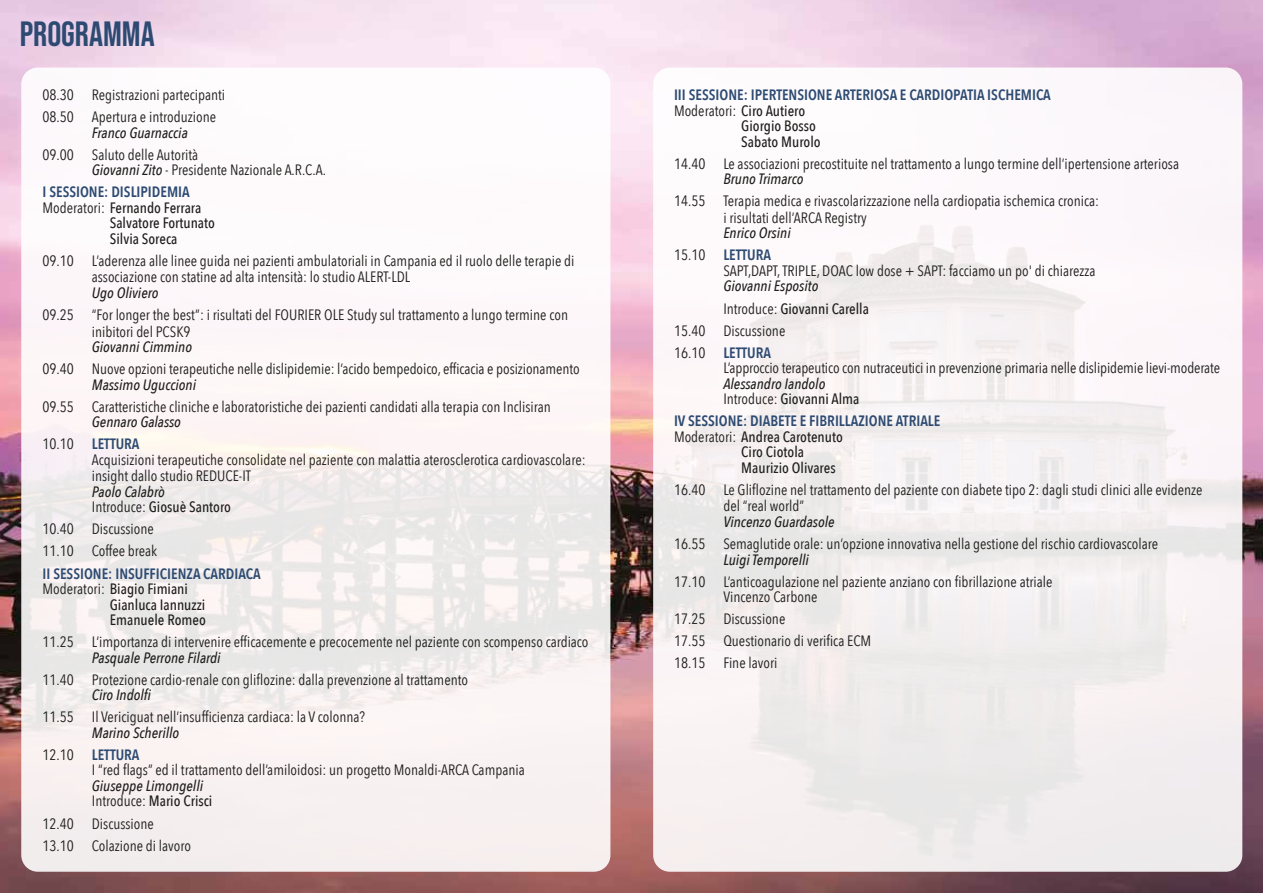
<style>
.page{position:relative;width:1263px;height:893px;background:#fff}
.page>*{position:absolute;margin:0;border:0;box-sizing:border-box;transform-origin:0 0}
.t1{font:34.95px "Bebas Neue";color:#2d4b72}
.t2{font:15px/22px "Avenir Next Condensed";color:#1e1e1c}
.t3{font:italic 500 15px/22px "Avenir Next Condensed";color:#1e1e1c}
.t4{font:500 15px/15.5px "Avenir Next Condensed";color:#1e1e1c}
.t5{font:600 15px "Avenir Next Condensed";color:#2d4b72}
.s1{font-weight:500;font-style:italic}
.s2{font-weight:400}
.s3{font-weight:400;font-style:normal}
.s4{font-weight:600;font-style:normal;color:#2d4b72}
.s5{font-style:italic}
.s6{font-style:normal}
.s7{font-weight:500}
.s8{font-weight:400;color:#1e1e1c}
</style>
<div class="page">
<img style="left:0;top:0;width:1263px;height:893px">
<svg style="left:21px;top:68px;width:589px;height:804px;fill:#fcf5f5"></svg>
<div style="left:653px;top:68px;width:589px;height:804px;background:linear-gradient(to right,#f6f2f2,#f5f0f3);border-radius:17px"></div>
<h1 class="t1" style="left:20px;top:14px;width:136px">PROGRAMMA</h1>
<p class="t2" style="left:43px;top:83px;width:184px">08.30 Registrazioni partecipanti<br>08.50 Apertura e introduzione</p>
<p class="t3" style="left:92px;top:121px;width:97px">Franco Guarnaccia</p>
<p class="t2" style="left:92px;top:146px;width:236px;line-height:15.6px;text-indent:-49px">09.00 Saluto delle Autorità<br><span class="s1">Giovanni Zito</span> - Presidente Nazionale A.R.C.A.</p>
<p class="t5" style="left:43px;top:179px;width:149px">I SESSIONE: DISLIPIDEMIA</p>
<p class="t4" style="left:43px;top:200px;width:160px"><span class="s2">Moderatori:</span> Fernando Ferrara</p>
<p class="t4" style="left:110px;top:215px;width:107px">Salvatore Fortunato</p>
<p class="t4" style="left:110px;top:231px;width:69px">Silvia Soreca</p>
<p class="t2" style="left:92px;top:252px;width:484px;line-height:16.5px;text-indent:-49px">09.10 L’aderenza alle linee guida nei pazienti ambulatoriali in Campania ed il ruolo delle terapie di associazione con statine ad alta intensità: lo studio ALERT-LDL</p>
<p class="t3" style="left:92px;top:282px;width:68px">Ugo Oliviero</p>
<p class="t2" style="left:92px;top:306px;width:478px;line-height:16.5px;text-indent:-49px">09.25 “For longer the best”: i risultati del FOURIER OLE Study sul trattamento a lungo termine con inibitori del PCSK9</p>
<p class="t3" style="left:92px;top:336px;width:102px">Giovanni Cimmino</p>
<p class="t2" style="left:43px;top:357px;width:539px">09.40 Nuove opzioni terapeutiche nelle dislipidemie: l’acido bempedoico, efficacia e posizionamento</p>
<p class="t3" style="left:92px;top:373px;width:106px">Massimo Uguccioni</p>
<p class="t2" style="left:43px;top:395px;width:510px">09.55 Caratteristiche cliniche e laboratoristiche dei pazienti candidati alla terapia con Inclisiran</p>
<p class="t3" style="left:43px;top:411px;width:140px;text-indent:49px">Gennaro Galasso<br><span class="s3">10.10</span> <span class="s4">LETTURA</span></p>
<p class="t2" style="left:92px;top:451px;width:495px;line-height:16.5px">Acquisizioni terapeutiche consolidate nel paziente con malattia aterosclerotica cardiovascolare: insight dallo studio REDUCE-IT</p>
<p class="t4" style="left:92px;top:484px;width:141px"><span class="s5">Paolo Calabrò<br></span><span class="s2">Introduce:</span> Giosuè Santoro</p>
<p class="t2" style="left:43px;top:517px;width:116px">10.40 Discussione<br>11.10 Coffee break</p>
<p class="t5" style="left:43px;top:560px;width:220px">II SESSIONE: INSUFFICIENZA CARDIACA</p>
<p class="t4" style="left:43px;top:581px;width:147px"><span class="s2">Moderatori:</span> Biagio Fimiani</p>
<p class="t4" style="left:110px;top:597px;width:97px">Gianluca Iannuzzi</p>
<p class="t4" style="left:110px;top:612px;width:97px">Emanuele Romeo</p>
<p class="t2" style="left:43px;top:630px;width:547px">11.25 L’importanza di intervenire efficacemente e precocemente nel paziente con scompenso cardiaco</p>
<p class="t3" style="left:92px;top:646px;width:130px">Pasquale Perrone Filardi</p>
<p class="t2" style="left:43px;top:668px;width:427px">11.40 Protezione cardio-renale con gliflozine: dalla prevenzione al trattamento</p>
<p class="t3" style="left:92px;top:684px;width:61px">Ciro Indolfi</p>
<p class="t2" style="left:43px;top:705px;width:324px">11.55 Il Vericiguat nell’insufficienza cardiaca: la V colonna?</p>
<p class="t3" style="left:43px;top:721px;width:138px;text-indent:49px">Marino Scherillo<br><span class="s3">12.10</span> <span class="s4">LETTURA</span></p>
<p class="t2" style="left:92px;top:758px;width:434px">I “red flags” ed il trattamento dell’amiloidosi: un progetto Monaldi-ARCA Campania</p>
<p class="t3" style="left:92px;top:778px;width:122px;line-height:15.6px">Giuseppe Limongelli<br><span class="s3">Introduce:</span> <span class="s6">Mario Crisci</span></p>
<p class="t2" style="left:43px;top:811px;width:150px">12.40 Discussione<br>13.10 Colazione di lavoro</p>
<p class="t5" style="left:674px;top:82px;width:378px">III SESSIONE: IPERTENSIONE ARTERIOSA E CARDIOPATIA ISCHEMICA</p>
<p class="t2" style="left:674px;top:99px;width:133px">Moderatori: <span class="s7">Ciro Autiero</span></p>
<p class="t4" style="left:741px;top:118px;width:76px">Giorgio Bosso</p>
<p class="t4" style="left:741px;top:134px;width:81px">Sabato Murolo</p>
<p class="t2" style="left:674px;top:152px;width:507px">14.40 Le associazioni precostituite nel trattamento a lungo termine dell’ipertensione arteriosa</p>
<p class="t3" style="left:723px;top:168px;width:82px">Bruno Trimarco</p>
<p class="t2" style="left:723px;top:192px;width:377px;line-height:16.5px;text-indent:-49px">14.55 Terapia medica e rivascolarizzazione nella cardiopatia ischemica cronica: i risultati dell’ARCA Registry</p>
<p class="t3" style="left:674px;top:222px;width:118px;text-indent:49px">Enrico Orsini<br><span class="s3">15.10</span> <span class="s4">LETTURA</span></p>
<p class="t2" style="left:723px;top:259px;width:374px">SAPT,DAPT, TRIPLE, DOAC low dose + SAPT: facciamo un po' di chiarezza</p>
<p class="t3" style="left:723px;top:275px;width:97px">Giovanni Esposito</p>
<p class="t4" style="left:723px;top:301px;width:147px"><span class="s2">Introduce:</span> Giovanni Carella</p>
<p class="t2" style="left:674px;top:319px;width:113px">15.40 Discussione</p>
<p class="t5" style="left:674px;top:339px;width:98px"><span class="s8">16.10</span> LETTURA</p>
<p class="t2" style="left:723px;top:356px;width:498px">L’approccio terapeutico con nutraceutici in prevenzione primaria nelle dislipidemie lievi-moderate</p>
<p class="t3" style="left:723px;top:376px;width:138px;line-height:15.6px">Alessandro Iandolo<br><span class="s3">Introduce:</span> <span class="s6">Giovanni Alma</span></p>
<p class="t5" style="left:674px;top:408px;width:268px">IV SESSIONE: DIABETE E FIBRILLAZIONE ATRIALE</p>
<p class="t4" style="left:674px;top:429px;width:170px"><span class="s2">Moderatori:</span> Andrea Carotenuto</p>
<p class="t4" style="left:741px;top:444px;width:64px">Ciro Ciotola</p>
<p class="t4" style="left:741px;top:460px;width:96px">Maurizio Olivares</p>
<p class="t2" style="left:723px;top:481px;width:481px;line-height:16.5px;text-indent:-49px">16.40 Le Gliflozine nel trattamento del paziente con diabete tipo 2: dagli studi clinici alle evidenze del “real world”</p>
<p class="t3" style="left:723px;top:511px;width:113px">Vincenzo Guardasole</p>
<p class="t2" style="left:674px;top:532px;width:486px">16.55 Semaglutide orale: un’opzione innovativa nella gestione del rischio cardiovascolare</p>
<p class="t3" style="left:723px;top:548px;width:87px">Luigi Temporelli</p>
<p class="t2" style="left:723px;top:573px;width:331px;line-height:15.6px;text-indent:-49px">17.10 L’anticoagulazione nel paziente anziano con fibrillazione atriale<br>Vincenzo Carbone</p>
<p class="t2" style="left:674px;top:607px;width:199px">17.25 Discussione<br>17.55 Questionario di verifica ECM<br>18.15 Fine lavori</p>
</div>
